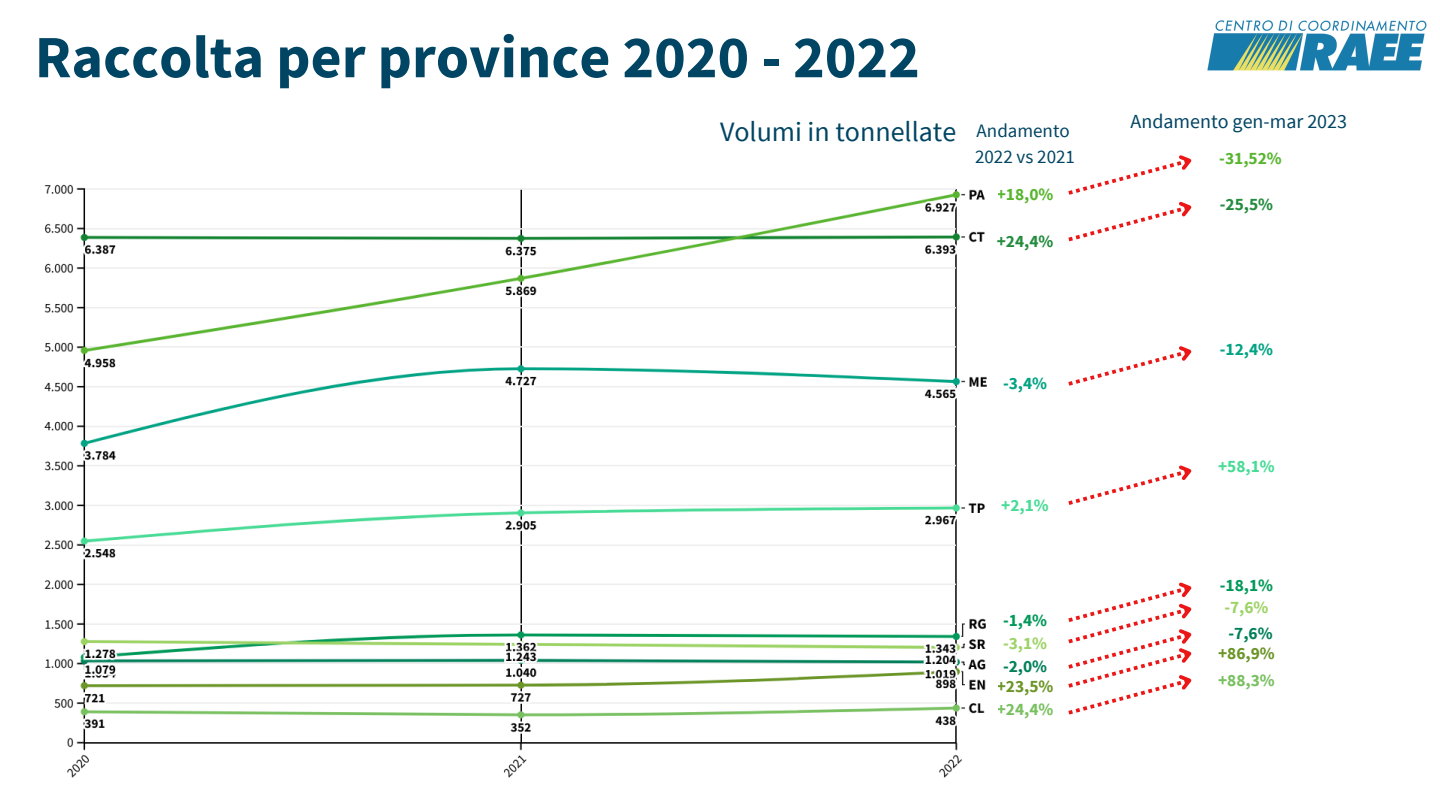
<style>
.page{position:relative;width:1440px;height:810px;background:#fff}
.page>*{position:absolute;margin:0;border:0;box-sizing:border-box;transform-origin:0 0}
.t1{font:700 60px "Source Sans Pro";color:#004563}
.t2{font:28px "Source Sans Pro";color:#004563}
.t3{font:20px "Source Sans Pro";color:#004563}
.t4{font:19px "Source Sans Pro";color:#004563}
.t5{font:700 17.3px "Source Sans Pro";color:#59b530}
.t6{font:700 17.3px "Source Sans Pro";color:#6b9527}
.t7{font:700 17.3px "Source Sans Pro";color:#79c060}
.t8{font:700 17.3px "Source Sans Pro";color:#248c3f}
.t9{font:700 17.3px "Source Sans Pro";color:#48db96}
.t10{font:700 17.3px "Source Sans Pro";color:#009959}
.t11{font:700 17.3px "Source Sans Pro";color:#00a383}
.t12{font:700 17.3px "Source Sans Pro";color:#9dd366}
.t13{font:700 17.3px "Source Sans Pro";color:#00805a}
.s1{font-size:19px}
</style>
<div class="page">
<img style="left:1208px;top:20px;width:218px;height:51px">
<svg style="left:1068px;top:155px;width:124px;height:86px"></svg>
<svg style="left:1068px;top:582px;width:124px;height:133px"></svg>
<svg style="left:1068px;top:465px;width:124px;height:40px"></svg>
<svg style="left:1068px;top:346px;width:124px;height:40px"></svg>
<img style="left:44px;top:184px;width:943px;height:594px">
<p class="t1" style="left:35px;top:18px;width:887px">Raccolta per province 2020 - 2022</p>
<p class="t2" style="left:720px;top:113px;width:351px">Volumi in tonnellate <span class="s1">Andamento</span></p>
<p class="t4" style="left:975px;top:145px;width:101px">2022 vs 2021</p>
<p class="t5" style="left:997px;top:183px;width:58px">+18,0%</p>
<p class="t8" style="left:997px;top:230px;width:58px">+24,4%</p>
<p class="t11" style="left:1003px;top:372px;width:46px">-3,4%</p>
<p class="t9" style="left:1001px;top:494px;width:49px">+2,1%</p>
<p class="t10" style="left:1003px;top:609px;width:46px">-1,4%</p>
<p class="t12" style="left:1003px;top:632px;width:46px">-3,1%</p>
<p class="t13" style="left:1003px;top:655px;width:46px">-2,0%</p>
<p class="t6" style="left:997px;top:675px;width:58px">+23,5%</p>
<p class="t7" style="left:997px;top:698px;width:58px">+24,4%</p>
<p class="t3" style="left:1131px;top:109px;width:218px">Andamento gen-mar 2023</p>
<p class="t5" style="left:1219px;top:147px;width:64px">-31,52%</p>
<p class="t8" style="left:1220px;top:193px;width:55px">-25,5%</p>
<p class="t11" style="left:1220px;top:338px;width:55px">-12,4%</p>
<p class="t9" style="left:1218px;top:455px;width:58px">+58,1%</p>
<p class="t10" style="left:1220px;top:574px;width:55px">-18,1%</p>
<p class="t12" style="left:1224px;top:595px;width:46px">-7,6%</p>
<p class="t13" style="left:1228px;top:622px;width:46px">-7,6%</p>
<p class="t6" style="left:1218px;top:642px;width:58px">+86,9%</p>
<p class="t7" style="left:1218px;top:669px;width:58px">+88,3%</p>
</div>
